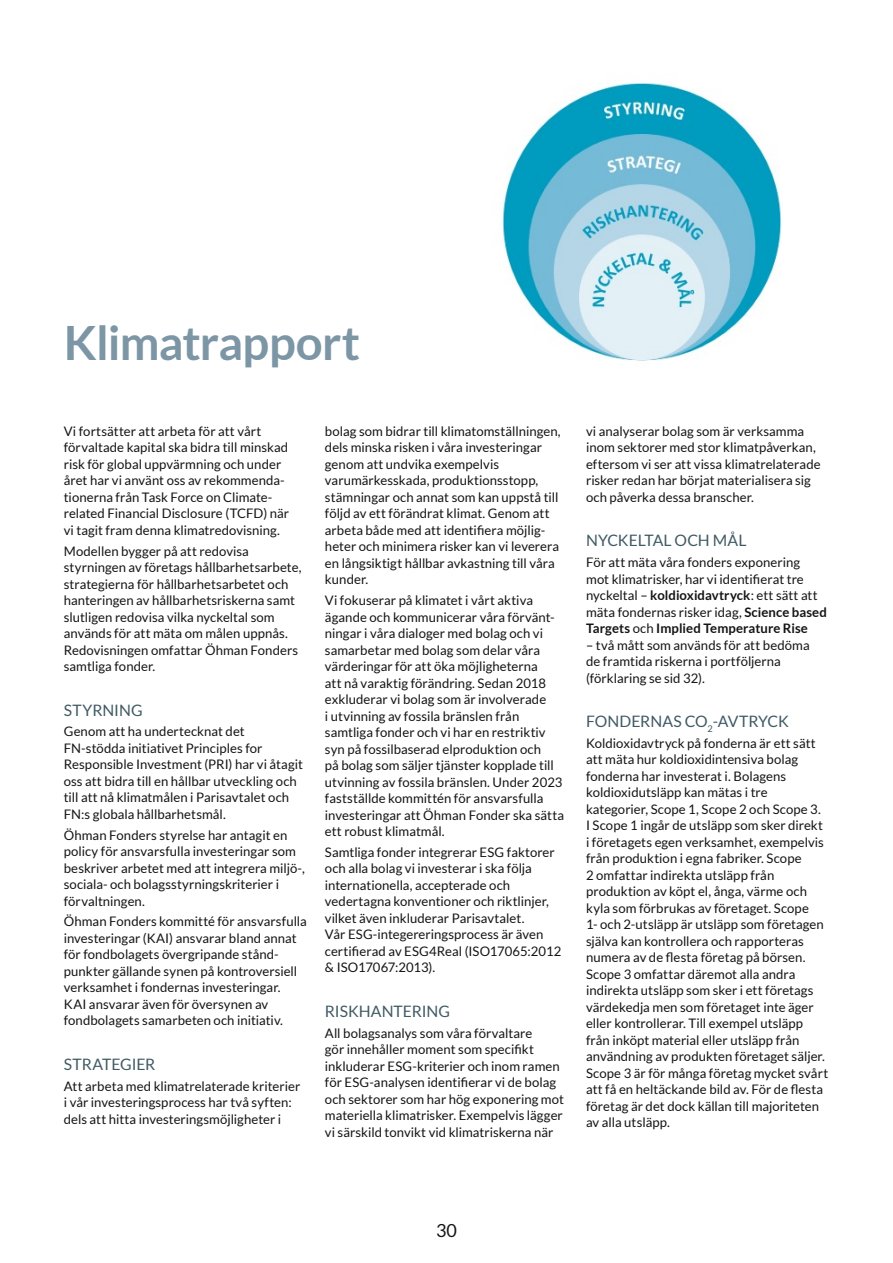
<style>
.page{position:relative;width:893px;height:1263px;background:#fff}
.page>*{position:absolute;margin:0;border:0;box-sizing:border-box;transform-origin:0 0}
.t1{font:700 47.4px "Lato";letter-spacing:-.015em;color:#7d96a6}
.t2{font:18px "Lato";color:#131413}
.t3{font:15.75px "Lato";color:#405a64}
.t4{font:13.2px/16.5px "Lato";letter-spacing:.005em;color:#131413}
.s1{font-weight:700}
</style>
<div class="page">
<img style="left:502px;top:83px;width:280px;height:278px">
<h1 class="t1" style="left:64px;top:316px;width:298px">Klimatrapport</h1>
<p class="t4" style="left:64px;top:423px;width:227px">Vi fortsätter att arbeta för att vårt förvaltade kapital ska bidra till minskad risk för global uppvärmning och under året har vi använt oss av rekommenda&shy;tionerna från Task Force on Climate&shy;related Financial Disclosure (TCFD) när vi tagit fram denna klimatredovisning.</p>
<p class="t4" style="left:64px;top:542px;width:239px">Modellen bygger på att redovisa styrningen av företags hållbarhetsarbete, strategierna för hållbarhetsarbetet och hanteringen av hållbarhetsriskerna samt slutligen redovisa vilka nyckeltal som används för att mäta om målen uppnås.<br>Redovisningen omfattar Öhman Fonders samtliga fonder.</p>
<p class="t3" style="left:64px;top:701px;width:80px">STYRNING</p>
<p class="t4" style="left:64px;top:723px;width:241px">Genom att ha undertecknat det FN-stödda initiativet Principles for Responsible Investment (PRI) har vi åtagit oss att bidra till en hållbar utveckling och till att nå klimatmålen i Parisavtalet och FN:s globala hållbarhetsmål.</p>
<p class="t4" style="left:64px;top:826px;width:242px">Öhman Fonders styrelse har antagit en policy för ansvarsfulla investeringar som beskriver arbetet med att integrera miljö-, sociala- och bolagsstyrningskriterier i förvaltningen.</p>
<p class="t4" style="left:64px;top:913px;width:245px">Öhman Fonders kommitté för ansvarsfulla investeringar (KAI) ansvarar bland annat för fondbolagets övergripande stånd&shy;punkter gällande synen på kontroversiell verksamhet i fondernas investeringar.<br>KAI ansvarar även för översynen av fondbolagets samarbeten och initiativ.</p>
<p class="t3" style="left:64px;top:1055px;width:93px">STRATEGIER</p>
<p class="t4" style="left:64px;top:1077px;width:238px">Att arbeta med klimatrelaterade kriterier i vår investeringsprocess har två syften: dels att hitta investeringsmöjligheter i</p>
<p class="t4" style="left:325px;top:423px;width:237px">bolag som bidrar till klimatomställningen, dels minska risken i våra investeringar genom att undvika exempelvis varumärkesskada, produktionsstopp, stämningar och annat som kan uppstå till följd av ett förändrat klimat. Genom att arbeta både med att identifiera möjlig&shy;heter och minimera risker kan vi leverera en långsiktigt hållbar avkastning till våra kunder.</p>
<p class="t4" style="left:325px;top:592px;width:241px">Vi fokuserar på klimatet i vårt aktiva ägande och kommunicerar våra förvänt&shy;ningar i våra dialoger med bolag och vi samarbetar med bolag som delar våra värderingar för att öka möjligheterna<br>att nå varaktig förändring. Sedan 2018 exkluderar vi bolag som är involverade<br>i utvinning av fossila bränslen från samtliga fonder och vi har en restriktiv syn på fossilbaserad elproduktion och<br>på bolag som säljer tjänster kopplade till utvinning av fossila bränslen. Under 2023 fastställde kommittén för ansvarsfulla investeringar att Öhman Fonder ska sätta ett robust klimatmål.</p>
<p class="t4" style="left:325px;top:844px;width:238px">Samtliga fonder integrerar ESG faktorer och alla bolag vi investerar i ska följa internationella, accepterade och vedertagna konventioner och riktlinjer, vilket även inkluderar Parisavtalet.<br>Vår ESG-integereringsprocess är även certifierad av ESG4Real (ISO17065:2012 &amp; ISO17067:2013).</p>
<p class="t3" style="left:325px;top:1002px;width:127px">RISKHANTERING</p>
<p class="t4" style="left:325px;top:1024px;width:241px">All bolagsanalys som våra förvaltare<br>gör innehåller moment som specifikt inkluderar ESG-kriterier och inom ramen för ESG-analysen identifierar vi de bolag och sektorer som har hög exponering mot materiella klimatrisker. Exempelvis lägger vi särskild tonvikt vid klimatriskerna när</p>
<p class="t4" style="left:586px;top:423px;width:236px">vi analyserar bolag som är verksamma inom sektorer med stor klimatpåverkan, eftersom vi ser att vissa klimatrelaterade risker redan har börjat materialisera sig och påverka dessa branscher.</p>
<p class="t3" style="left:586px;top:532px;width:162px">NYCKELTAL OCH MÅL</p>
<p class="t4" style="left:586px;top:554px;width:242px">För att mäta våra fonders exponering<br>mot klimatrisker, har vi identifierat tre nyckeltal – <span class="s1">koldioxidavtryck</span>: ett sätt att mäta fondernas risker idag, <span class="s1">Science based Targets</span> och <span class="s1">Implied Temperature Rise</span></p>
<p class="t4" style="left:586px;top:636px;width:225px">– två mått som används för att bedöma de framtida riskerna i portföljerna (förklaring se sid 32).</p>
<p class="t3" style="left:586px;top:713px;width:204px">FONDERNAS CO<sub>2</sub>-AVTRYCK</p>
<p class="t4" style="left:586px;top:735px;width:244px">Koldioxidavtryck på fonderna är ett sätt att mäta hur koldioxidintensiva bolag fonderna har investerat i. Bolagens koldioxidutsläpp kan mätas i tre kategorier, Scope 1, Scope 2 och Scope 3.<br>I Scope 1 ingår de utsläpp som sker direkt i företagets egen verksamhet, exempelvis från produktion i egna fabriker. Scope<br>2 omfattar indirekta utsläpp från produktion av köpt el, ånga, värme och kyla som förbrukas av företaget. Scope<br>1- och 2-utsläpp är utsläpp som företagen själva kan kontrollera och rapporteras numera av de flesta företag på börsen.<br>Scope 3 omfattar däremot alla andra indirekta utsläpp som sker i ett företags värdekedja men som företaget inte äger eller kontrollerar. Till exempel utsläpp från inköpt material eller utsläpp från användning av produkten företaget säljer.<br>Scope 3 är för många företag mycket svårt att få en heltäckande bild av. För de flesta företag är det dock källan till majoriteten av alla utsläpp.</p>
<h2 class="t2" style="left:436px;top:1220px;width:22px">30</h2>
</div>
